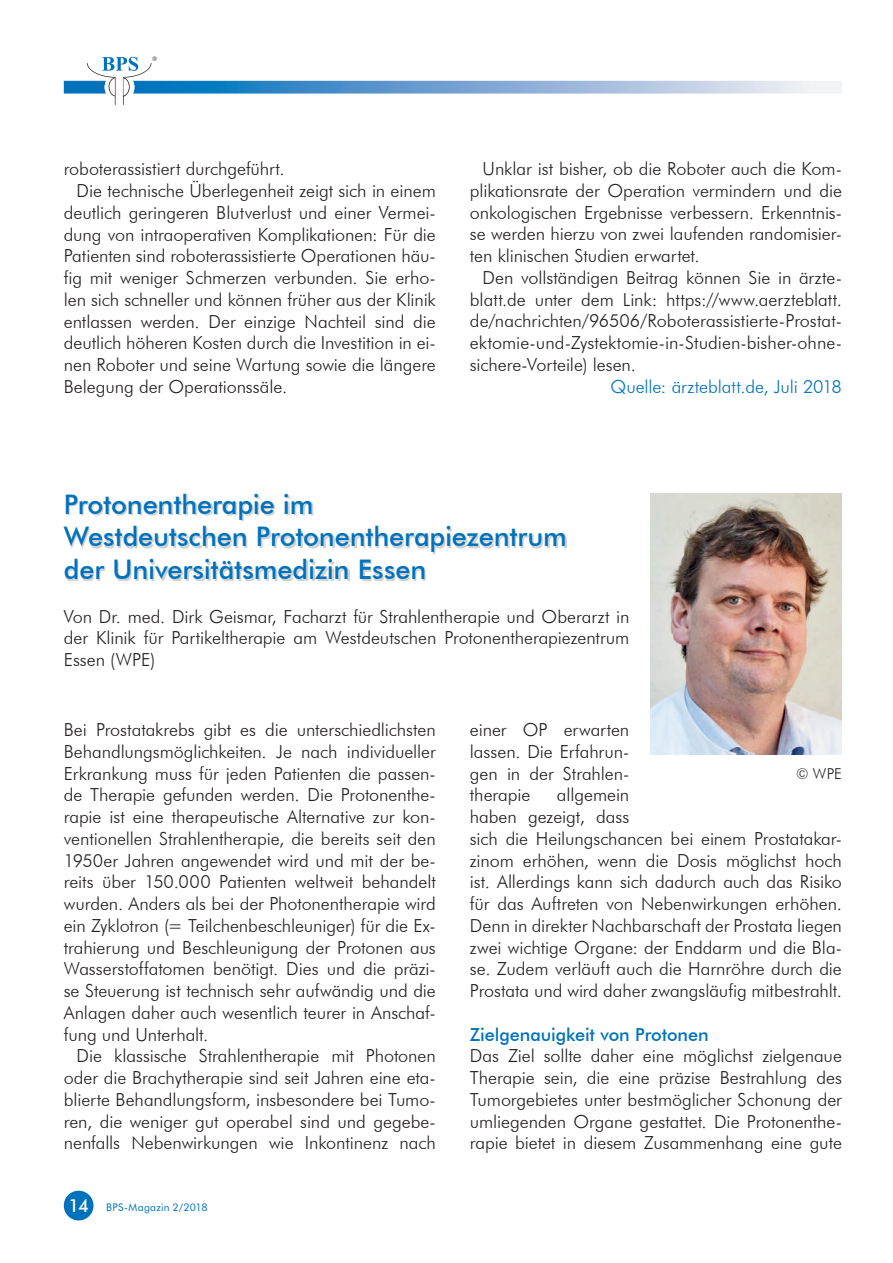
<style>
.page{position:relative;width:893px;height:1263px;background:#fff}
.page>*{position:absolute;margin:0;border:0;box-sizing:border-box;transform-origin:0 0}
.t1{font:500 27px/32.4px "Futura BT";letter-spacing:-.005em;color:#0072bc}
.t2{font:300 18px/21.8px "Futura BT";letter-spacing:-.005em;color:#231f20;text-align:justify}
.t3{font:300 18px "Futura BT";letter-spacing:-.005em;color:#0072bc}
.t4{font:500 18px "Futura BT";letter-spacing:-.005em;color:#0072bc}
.t5{font:300 15px "Futura BT";color:#231f20}
.t6{font:10.5px "Futura BT";letter-spacing:.02em;color:#0072bc}
.t7{font:6.3px "Avant Garde IT Cby BT";color:#231f20}
.s1{font-weight:500;font-size:18px;color:#fff}
</style>
<div class="page">
<div style="left:64px;top:1191px;width:30px;height:29px;background:#0072bc;border-radius:50%"></div>
<svg style="left:64px;top:57px;width:778px;height:48px"></svg>
<img style="left:65px;top:495px;width:501px;height:86px">
<img style="left:651px;top:493px;width:191px;height:261px">
<p class="t7" style="left:152px;top:54px;width:7px">®</p>
<p class="t2" style="left:64px;top:158px;width:222px">roboterassistiert durchgeführt.</p>
<p class="t2" style="left:77px;top:180px;width:361px">Die technische Überlegenheit zeigt sich in einem</p>
<p class="t2" style="left:64px;top:201px;width:374px">deutlich geringeren Blutverlust und einer Vermei-</p>
<p class="t2" style="left:64px;top:223px;width:374px">dung von intraoperativen Komplikationen: Für die</p>
<p class="t2" style="left:64px;top:245px;width:374px">Patienten sind roboterassistierte Operationen häu-</p>
<p class="t2" style="left:64px;top:267px;width:374px">fig mit weniger Schmerzen verbunden. Sie erho-</p>
<p class="t2" style="left:64px;top:288px;width:374px">len sich schneller und können früher aus der Klinik</p>
<p class="t2" style="left:64px;top:310px;width:374px">entlassen werden. Der einzige Nachteil sind die</p>
<p class="t2" style="left:64px;top:332px;width:374px">deutlich höheren Kosten durch die Investition in ei-</p>
<p class="t2" style="left:64px;top:354px;width:374px">nen Roboter und seine Wartung sowie die längere</p>
<p class="t2" style="left:64px;top:375px;width:225px">Belegung der Operationssäle.</p>
<p class="t2" style="left:470px;top:158px;width:374px;text-indent:13px">Unklar ist bisher, ob die Roboter auch die Kom&shy;plikationsrate der Operation vermindern und die onkologischen Ergebnisse verbessern. Erkenntnis&shy;se werden hierzu von zwei laufenden randomisier&shy;ten klinischen Studien erwartet.</p>
<p class="t2" style="left:470px;top:266px;width:374px;text-indent:13px">Den vollständigen Beitrag können Sie in ärzte&shy;blatt.de unter dem Link: https://www.aerzteblatt. de/nachrichten/96506/Roboterassistierte-Prostat&shy;ektomie-und-Zystektomie-in-Studien-bisher-ohne&shy;sichere-Vorteile) lesen.</p>
<p class="t3" style="left:611px;top:375px;width:233px">Quelle: ärzteblatt.de, Juli 2018</p>
<h1 class="t1" style="left:64px;top:488px;width:505px">Protonentherapie im<br>Westdeutschen Protonen therapiezentrum der Universitätsmedizin Essen</h1>
<p class="t2" style="left:64px;top:605px;width:567px">Von Dr. med. Dirk Geismar, Facharzt für Strahlentherapie und Oberarzt in der Klinik für Partikeltherapie am Westdeutschen Protonentherapiezentrum Essen (WPE)</p>
<p class="t2" style="left:64px;top:719px;width:374px">Bei Prostatakrebs gibt es die unterschiedlichsten Behandlungsmöglichkeiten. Je nach individueller Erkrankung muss für jeden Patienten die passen&shy;de Therapie gefunden werden. Die Protonenthe&shy;rapie ist eine therapeutische Alternative zur kon&shy;ventionellen Strahlentherapie, die bereits seit den 1950er Jahren angewendet wird und mit der be&shy;reits über 150.000 Patienten weltweit behandelt wurden. Anders als bei der Photonentherapie wird ein Zyklotron (= Teilchenbeschleuniger) für die Ex&shy;trahierung und Beschleunigung der Protonen aus Wasserstoffatomen benötigt. Dies und die präzi&shy;se Steuerung ist technisch sehr aufwändig und die Anlagen daher auch wesentlich teurer in Anschaf&shy;fung und Unterhalt.</p>
<p class="t2" style="left:64px;top:1045px;width:374px;text-indent:13px">Die klassische Strahlentherapie mit Photonen oder die Brachytherapie sind seit Jahren eine eta&shy;blierte Behandlungsform, insbesondere bei Tumo&shy;ren, die weniger gut operabel sind und gegebe&shy;nenfalls Nebenwirkungen wie Inkontinenz nach</p>
<p class="t6" style="left:68px;top:1201px;width:141px"><span class="s1">14</span> BPS-Magazin 2/2018</p>
<p class="t2" style="left:470px;top:719px;width:161px">einer OP erwarten lassen. Die Erfahrun&shy;gen in der Strahlen&shy;therapie</p>
<p class="t5" style="left:796px;top:764px;width:47px">© WPE</p>
<p class="t2" style="left:470px;top:784px;width:374px;text-align:left;text-indent:87px">allgemein<br>haben gezeigt, dass<br>sich die Heilungschancen bei einem Prostatakar&shy;zinom erhöhen, wenn die Dosis möglichst hoch ist. Allerdings kann sich dadurch auch das Risiko für das Auftreten von Nebenwirkungen erhöhen.<br>Denn in direkter Nachbarschaft der Prostata liegen zwei wichtige Organe: der Enddarm und die Bla&shy;se. Zudem verläuft auch die Harnröhre durch die Prostata und wird daher zwangsläufig mitbestrahlt.</p>
<p class="t4" style="left:470px;top:1023px;width:240px">Zielgenauigkeit von Protonen</p>
<p class="t2" style="left:470px;top:1045px;width:374px">Das Ziel sollte daher eine möglichst zielgenaue Therapie sein, die eine präzise Bestrahlung des Tumorgebietes unter bestmöglicher Schonung der umliegenden Organe gestattet. Die Protonenthe&shy;rapie bietet in diesem Zusammenhang eine gute</p>
</div>
